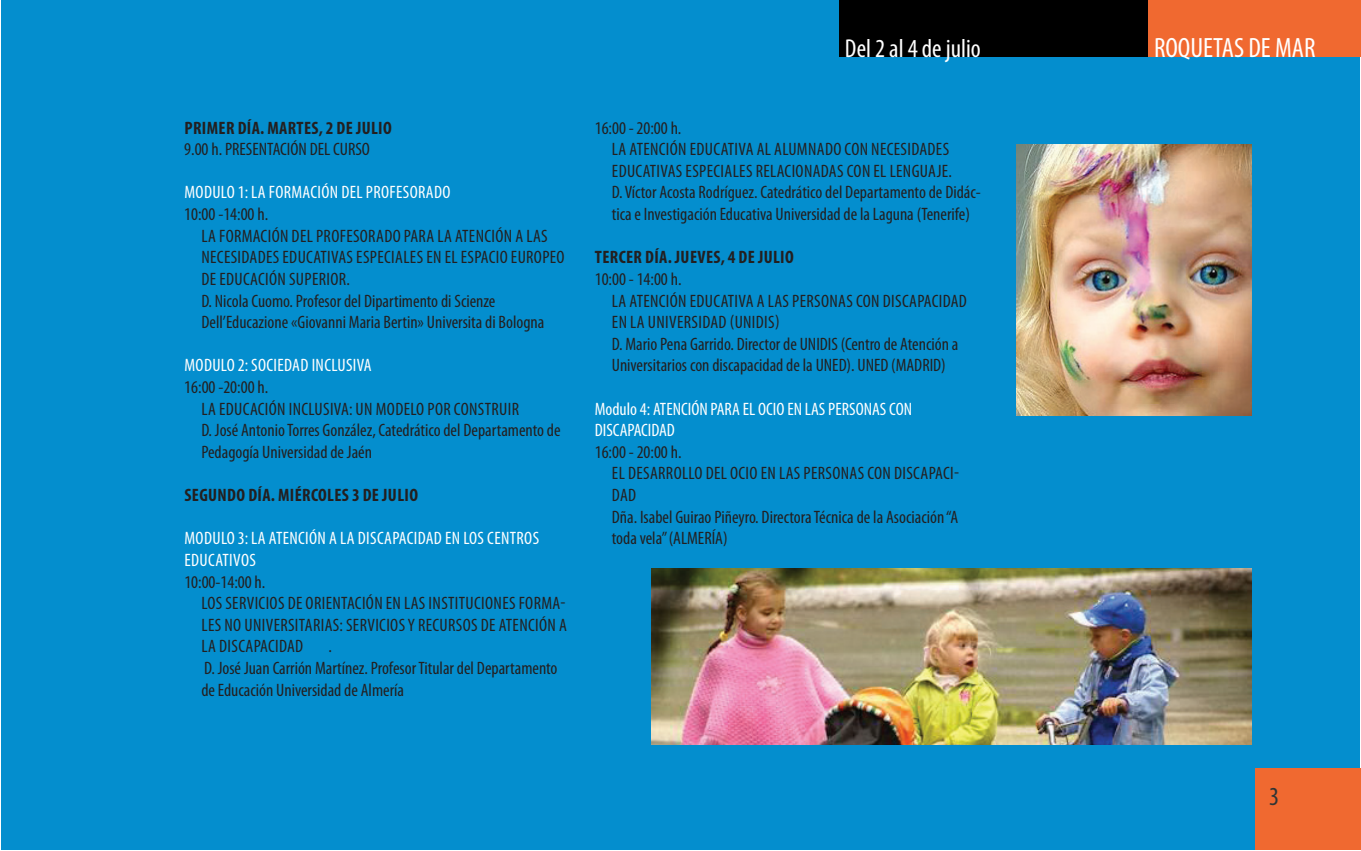
<style>
.page{position:relative;width:1361px;height:851px;background:#fff}
.page>*{position:absolute;margin:0;border:0;box-sizing:border-box;transform-origin:0 0}
.t1{font:condensed 28px "Myriad Pro";color:#fff}
.t2{font:condensed 26px "Myriad Pro";color:#fff}
.t3{font:condensed 26px "Myriad Pro";color:#303535}
.t4{font:condensed 18px/21.6px "Myriad Pro";letter-spacing:.02em;color:#231f20}
.t5{font:condensed 18px "Myriad Pro";letter-spacing:.02em;color:#fff}
.t6{font:condensed 18px/21.6px "Myriad Pro";color:#231f20}
.t7{font:700 condensed 18px "Myriad Pro";letter-spacing:.02em;color:#231f20}
</style>
<div class="page">
<div style="left:1px;top:0;width:1359px;height:849px;background:#048ece"></div>
<img style="left:1017px;top:145px;width:234px;height:270px">
<img style="left:651px;top:568px;width:600px;height:176px">
<div style="left:839px;top:0;width:309px;height:57px;background:#000"></div>
<div style="left:1148px;top:0;width:213px;height:57px;background:#f06930"></div>
<div style="left:1254px;top:768px;width:106px;height:82px;background:#f06930"></div>
<p class="t7" style="left:184px;top:116px;width:209px">PRIMER DÍA. MARTES, 2 DE JULIO</p>
<p class="t4" style="left:184px;top:138px;width:63px">9.00 H. PRESENTACIÓN</p>
<p class="t4" style="left:310px;top:138px;width:54px">DEL CURSO</p>
<p class="t5" style="left:184px;top:181px;width:126px">MODULO 1: LA FORMACIÓN</p>
<p class="t5" style="left:341px;top:181px;width:94px">DEL PROFESORADO</p>
<p class="t4" style="left:201px;top:203px;width:365px;text-indent:-17px">10:00 -14:00 H.<br>LA FORMACIÓN DEL PROFESORADO PARA LA ATENCIÓN A LAS NECESIDADES EDUCATIVAS ESPECIALES EN EL ESPACIO EUROPEO DE EDUCACIÓN SUPERIOR.<br>D. NICOLA CUOMO. PROFESOR DEL DIPARTIMENTO DI SCIENZE DELL’EDUCAZIONE «GIOVANNI MARIA BERTIN» UNIVERSITA DI BOLOGNA</p>
<p class="t5" style="left:184px;top:354px;width:75px">MODULO 2: SOCIEDAD</p>
<p class="t5" style="left:312px;top:354px;width:34px">INCLUSIVA</p>
<p class="t4" style="left:201px;top:376px;width:361px;text-indent:-17px">16:00 -20:00 H.<br>LA EDUCACIÓN INCLUSIVA: UN MODELO POR CONSTRUIR<br>D. JOSÉ ANTONIO TORRES GONZÁLEZ, CATEDRÁTICO DEL DEPARTAMENTO DE PEDAGOGÍA UNIVERSIDAD DE JAÉN</p>
<p class="t7" style="left:184px;top:483px;width:235px">SEGUNDO DÍA. MIÉRCOLES 3 DE JULIO</p>
<p class="t5" style="left:184px;top:527px;width:93px">MODULO 3: LA ATENCIÓN</p>
<p class="t5" style="left:329px;top:527px;width:37px">A LADISCAPACIDAD</p>
<p class="t5" style="left:445px;top:527px;width:88px">EN LOS CENTROS</p>
<p class="t5" style="left:184px;top:549px;width:8px">EDUCATIVOS</p>
<p class="t4" style="left:201px;top:570px;width:367px;text-indent:-17px">10:00-14:00 H.<br>LOS SERVICIOS DE ORIENTACIÓN EN LAS INSTITUCIONES FORMA-LES NO UNIVERSITARIAS: SERVICIOS Y RECURSOS DE ATENCIÓN A LA DISCAPACIDAD</p>
<p class="t6" style="left:201px;top:635px;width:358px;text-indent:127px">.<br>D. JOSÉ JUAN CARRIÓN MARTÍNEZ. PROFESOR TITULAR DEL DEPARTAMENTO<br>DE EDUCACIÓN UNIVERSIDAD DE ALMERÍA</p>
<h2 class="t2" style="left:845px;top:32px;width:137px">DEL 2 AL 4 DE JULIO</h2>
<h1 class="t1" style="left:1154px;top:31px;width:48px">ROQUETAS</h1>
<h1 class="t1" style="left:1248px;top:31px;width:68px">DE MAR</h1>
<p class="t4" style="left:612px;top:117px;width:371px;text-indent:-17px">16:00 - 20:00 H.<br>LA ATENCIÓN EDUCATIVA AL ALUMNADO CON NECESIDADES EDUCATIVAS ESPECIALES RELACIONADAS CON EL LENGUAJE.<br>D. VÍCTOR ACOSTA RODRÍGUEZ. CATEDRÁTICO DEL DEPARTAMENTO DE DIDÁC-TICA E INVESTIGACIÓN EDUCATIVA UNIVERSIDAD DE LA LAGUNA (TENERIFE)</p>
<p class="t7" style="left:595px;top:246px;width:200px">TERCER DÍA. JUEVES, 4 DE JULIO</p>
<p class="t4" style="left:612px;top:268px;width:356px;text-indent:-17px">10:00 - 14:00 H.<br>LA ATENCIÓN EDUCATIVA A LAS PERSONAS CON DISCAPACIDAD<br>EN LA UNIVERSIDAD (UNIDIS</p>
<p class="t6" style="left:612px;top:311px;width:196px;text-indent:163px">)<br>D. MARIO PENA GARRIDO. DIRECTOR DE UNIDIS</p>
<p class="t4" style="left:841px;top:333px;width:119px">(CENTRO DE ATENCIÓN A</p>
<p class="t4" style="left:612px;top:354px;width:213px">UNIVERSITARIOS CON DISCAPACIDAD DE LA UNED</p>
<p class="t4" style="left:846px;top:354px;width:20px">). UNED</p>
<p class="t4" style="left:891px;top:354px;width:56px">(MADRID)</p>
<p class="t5" style="left:595px;top:397px;width:67px">MODULO 4: ATENCIÓN</p>
<p class="t5" style="left:710px;top:397px;width:55px">PARAEL OCIO</p>
<p class="t5" style="left:787px;top:397px;width:71px">EN LAS PERSONAS</p>
<p class="t5" style="left:889px;top:397px;width:9px">CON</p>
<p class="t5" style="left:595px;top:419px;width:8px">DISCAPACIDAD</p>
<p class="t4" style="left:612px;top:441px;width:349px;text-indent:-17px">16:00 - 20:00 H.<br>EL DESARROLLO DEL OCIO EN LAS PERSONAS CON DISCAPACI-<br>DAD<br>DÑA. ISABEL GUIRAO PIÑEYRO. DIRECTORA TÉCNICA DE LA ASOCIACIÓN “A<br>TODA VELA” (ALMERÍA)</p>
<h2 class="t3" style="left:1269px;top:781px;width:12px">3</h2>
</div>
